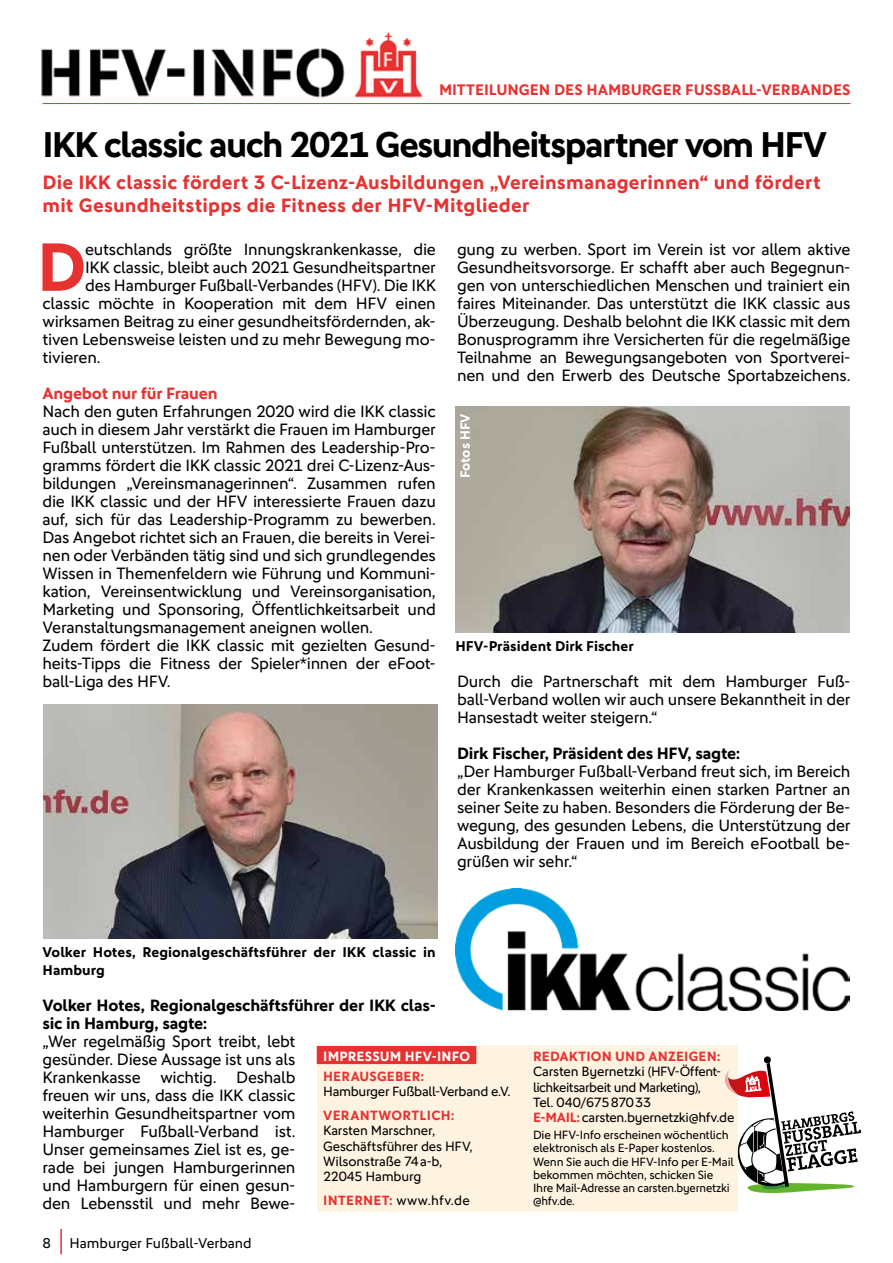
<style>
.page{position:relative;width:893px;height:1263px;background:#fff}
.page>*{position:absolute;margin:0;border:0;box-sizing:border-box;transform-origin:0 0}
.t1{font:700 68.7px "DFB Sans";color:#e73232}
.t2{font:700 36px "DFB Sans";letter-spacing:-.045em;color:#000}
.t3{font:700 19.5px/23.4px "DFB Sans";letter-spacing:.01em;color:#e73232}
.t4{font:16.5px/18px "DFB Sans";letter-spacing:-.015em;color:#000;text-align:justify}
.t5{font:700 16.5px/18px "DFB Sans";letter-spacing:-.015em;color:#000}
.t6{font:700 16.5px "DFB Sans";letter-spacing:-.015em;color:#e73232}
.t7{font:700 15.3px "DFB Sans";color:#e73232}
.t8{font:700 14.25px/18px "DFB Sans";color:#000}
.t9{font:14.25px "DFB Sans";color:#000}
.t10{font:13.5px/15.5px "DFB Sans";letter-spacing:-.02em;color:#000}
.t11{font:700 13.5px "DFB Sans";letter-spacing:.02em;color:#e73232}
.t12{font:700 13.5px "DFB Sans";letter-spacing:.01em;color:#fff}
.t13{font:12px/13.4px "DFB Sans";letter-spacing:-.015em;color:#000}
.s1{font-weight:700;color:#e73232}
</style>
<div class="page">
<hr style="left:60px;top:1229px;width:2px;height:25px;background:#e73232">
<img style="left:41px;top:32px;width:382px;height:66px">
<hr style="left:43px;top:103px;width:807px;height:1px;background:#e73232">
<div style="left:317px;top:1045px;width:421px;height:167px;background:#fef3e0"></div>
<div style="left:317px;top:1046px;width:159px;height:18px;background:#e73232"></div>
<svg style="left:725px;top:1062px;width:136px;height:131px"></svg>
<div style="left:764px;top:1056px;width:7px;height:7px;background:#000;border-radius:50%"></div>
<img style="left:455px;top:888px;width:395px;height:123px">
<img style="left:43px;top:705px;width:394px;height:234px">
<img style="left:455px;top:406px;width:395px;height:227px">
<p class="t7" style="left:439px;top:80px;width:413px">MITTEILUNGEN DES HAMBURGER FUSSBALL-VERBANDES</p>
<h2 class="t2" style="left:43px;top:123px;width:786px">IKK classic auch 2021 Gesundheitspartner vom HFV</h2>
<p class="t3" style="left:43px;top:170px;width:780px">Die IKK classic fördert 3 C-Lizenz-Ausbildungen „Vereinsmanagerinnen“ und fördert mit Gesundheitstipps die Fitness der HFV-Mitglieder</p>
<h1 class="t1" style="left:37px;top:226px;width:51px">D</h1>
<p class="t4" style="left:85px;top:240px;width:352px">eutschlands größte Innungskrankenkasse, die</p>
<p class="t4" style="left:457px;top:240px;width:395px">gung zu werben. Sport im Verein ist vor allem aktive Gesundheitsvorsorge. Er schafft aber auch Begegnun&shy;gen von unterschiedlichen Menschen und trainiert ein faires Miteinander. Das unterstützt die IKK classic aus Überzeugung. Deshalb belohnt die IKK classic mit dem Bonusprogramm ihre Versicherten für die regelmäßige Teilnahme an Bewegungsangeboten von Sportverei&shy;nen und den Erwerb des Deutsche Sportabzeichens.</p>
<p class="t4" style="left:85px;top:258px;width:352px">IKK classic, bleibt auch 2021 Gesundheitspartner</p>
<p class="t4" style="left:85px;top:276px;width:352px">des Hamburger Fußball-Verbandes (HFV). Die IKK</p>
<p class="t4" style="left:43px;top:294px;width:395px">classic möchte in Kooperation mit dem HFV einen</p>
<p class="t4" style="left:43px;top:312px;width:395px">wirksamen Beitrag zu einer gesundheitsfördernden, ak-</p>
<p class="t4" style="left:43px;top:330px;width:395px">tiven Lebensweise leisten und zu mehr Bewegung mo-</p>
<p class="t4" style="left:43px;top:348px;width:60px">tivieren.</p>
<p class="t6" style="left:43px;top:383px;width:177px">Angebot nur für Frauen</p>
<p class="t4" style="left:43px;top:402px;width:395px;text-align:left">Nach den guten Erfahrungen 2020 wird die IKK classic auch in diesem Jahr verstärkt die Frauen im Hamburger Fußball unterstützen. Im Rahmen des Leadership-Pro&shy;gramms fördert die IKK classic 2021 drei C-Lizenz-Aus&shy;bildungen „Vereinsmanagerinnen“. Zusammen rufen die IKK classic und der HFV interessierte Frauen dazu auf, sich für das Leadership-Programm zu bewerben.<br>Das Angebot richtet sich an Frauen, die bereits in Verei&shy;nen oder Verbänden tätig sind und sich grundlegendes Wissen in Themenfeldern wie Führung und Kommuni&shy;kation, Vereinsentwicklung und Vereinsorganisation, Marketing und Sponsoring, Öffentlichkeitsarbeit und Veranstaltungsmanagement aneignen wollen.<br>Zudem fördert die IKK classic mit gezielten Gesund&shy;heits-Tipps die Fitness der Spieler*innen der eFoot&shy;ball-Liga des HFV.</p>
<p class="t12" style="left:457px;top:478px;width:66px;rotate:-90deg">Fotos HFV</p>
<p class="t8" style="left:455px;top:637px;width:180px">HFV-Präsident Dirk Fischer</p>
<p class="t4" style="left:457px;top:672px;width:395px">Durch die Partnerschaft mit dem Hamburger Fuß&shy;ball-Verband wollen wir auch unsere Bekanntheit in der Hansestadt weiter steigern.“</p>
<p class="t5" style="left:457px;top:744px;width:285px">Dirk Fischer, Präsident des HFV, sagte:</p>
<p class="t4" style="left:457px;top:762px;width:395px">„Der Hamburger Fußball-Verband freut sich, im Bereich der Krankenkassen weiterhin einen starken Partner an seiner Seite zu haben. Besonders die Förderung der Be&shy;wegung, des gesunden Lebens, die Unterstützung der Ausbildung der Frauen und im Bereich eFootball be&shy;grüßen wir sehr.“</p>
<p class="t8" style="left:43px;top:943px;width:395px">Volker Hotes, Regionalgeschäftsführer der IKK classic in<br>Hamburg</p>
<p class="t5" style="left:43px;top:996px;width:395px">Volker Hotes, Regionalgeschäftsführer der IKK clas&shy;sic in Hamburg, sagte:</p>
<p class="t4" style="left:43px;top:1032px;width:255px">„Wer regelmäßig Sport treibt, lebt gesünder. Diese Aussage ist uns als Krankenkasse wichtig. Deshalb freuen wir uns, dass die IKK classic weiterhin Gesundheitspartner vom Hamburger Fußball-Verband ist.<br>Unser gemeinsames Ziel ist es, ge&shy;rade bei jungen Hamburgerinnen und Hamburgern für einen gesun&shy;den Lebensstil und mehr Bewe-</p>
<p class="t12" style="left:323px;top:1048px;width:148px">IMPRESSUM HFV-INFO</p>
<p class="t11" style="left:323px;top:1068px;width:103px">HERAUSGEBER:</p>
<p class="t10" style="left:323px;top:1083px;width:189px">Hamburger Fußball-Verband e.V.</p>
<p class="t11" style="left:323px;top:1107px;width:133px">VERANTWORTLICH:</p>
<p class="t10" style="left:323px;top:1123px;width:151px">Karsten Marschner,<br>Geschäftsführer des HFV,<br>Wilsonstraße 74a-b,<br>22045 Hamburg</p>
<p class="t10" style="left:323px;top:1193px;width:148px"><span class="s1">INTERNET:</span> www.hfv.de</p>
<p class="t9" style="left:43px;top:1235px;width:10px">8</p>
<p class="t9" style="left:69px;top:1235px;width:184px">Hamburger Fußball-Verband</p>
<p class="t11" style="left:533px;top:1048px;width:189px">REDAKTION UND ANZEIGEN:</p>
<p class="t10" style="left:533px;top:1064px;width:203px">Carsten Byernetzki (HFV-Öffent&shy;lichkeitsarbeit und Marketing),<br>Tel. 040/67587033<br><span class="s1">E-MAIL:</span> carsten.byernetzki@hfv.de</p>
<p class="t13" style="left:533px;top:1128px;width:202px">Die HFV-Info erscheinen wöchentlich elektronisch als E-Paper kostenlos.<br>Wenn Sie auch die HFV-Info per E-Mail bekommen möchten, schicken Sie<br>Ihre Mail-Adresse an carsten.byernetzki @hfv.de.</p>
</div>
